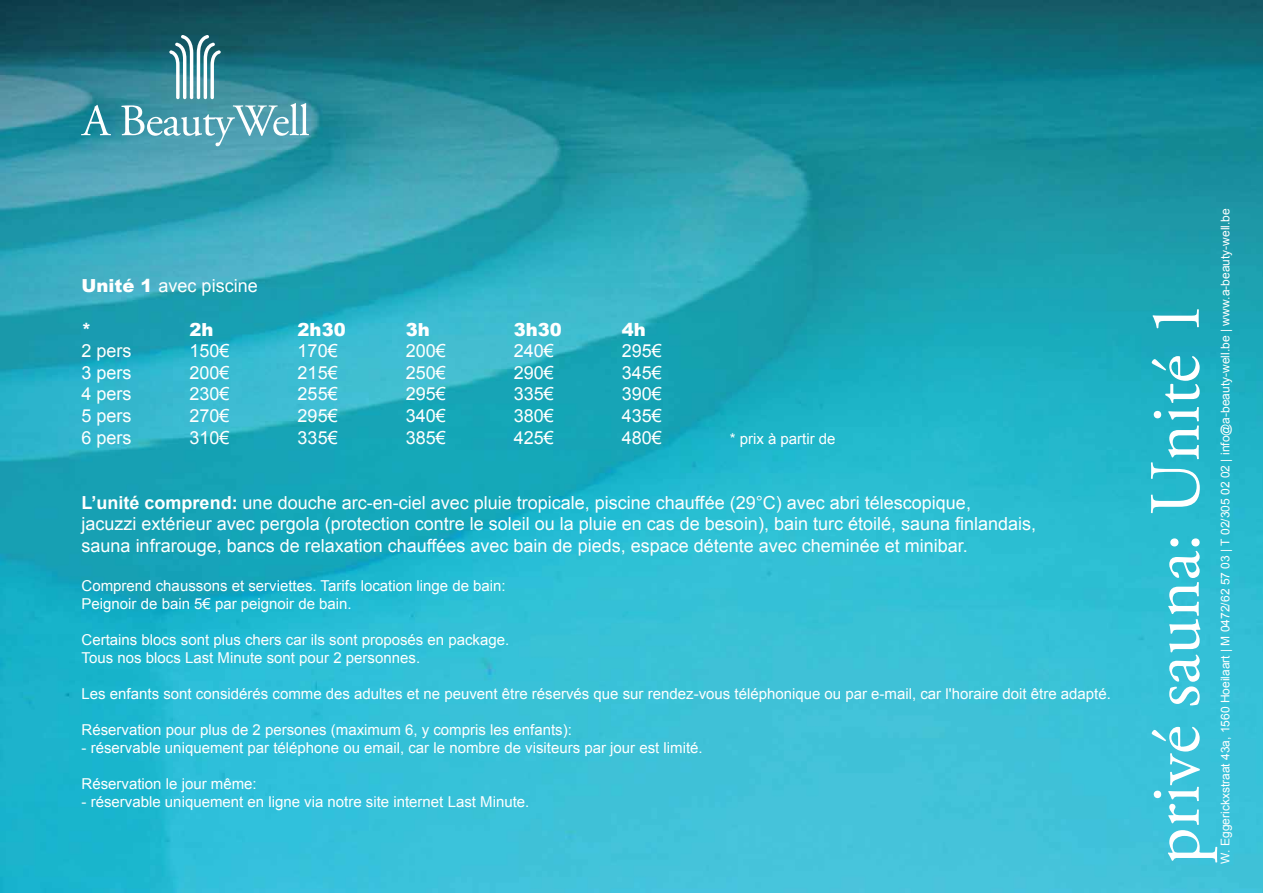
<style>
.page{position:relative;width:1263px;height:893px;background:#fff}
.page>*{position:absolute;margin:0;border:0;box-sizing:border-box;transform-origin:0 0}
.t1{font:72px "Adobe Garamond Pro";color:#fff}
.t2{font:18px/21.6px "Arial";color:#fff}
.t3{font:900 18px "Arial";color:#fff}
.t4{font:15px/18px "Arial";color:#fff}
.t5{font:12px "Arial";color:#fff}
.s1{font-weight:900}
.s2{font-weight:700}
</style>
<div class="page">
<img style="left:0;top:0;width:1263px;height:893px">
<svg style="left:81px;top:105px;width:30px;height:30px"></svg>
<svg style="left:121px;top:35px;width:188px;height:111px;background:#4b92a0"></svg>
<p class="t2" style="left:82px;top:276px;width:178px"><span class="s1">Unité 1</span> avec piscine</p>
<p class="t3" style="left:82px;top:319px;width:12px">*</p>
<p class="t3" style="left:190px;top:319px;width:26px">2h</p>
<p class="t3" style="left:298px;top:319px;width:50px">2h30</p>
<p class="t3" style="left:406px;top:319px;width:26px">3h</p>
<p class="t3" style="left:514px;top:319px;width:50px">3h30</p>
<p class="t3" style="left:622px;top:319px;width:26px">4h</p>
<p class="t2" style="left:82px;top:340px;width:52px">2 pers</p>
<p class="t2" style="left:190px;top:340px;width:42px">150€</p>
<p class="t2" style="left:298px;top:340px;width:42px">170€</p>
<p class="t2" style="left:406px;top:340px;width:42px">200€</p>
<p class="t2" style="left:514px;top:340px;width:42px">240€</p>
<p class="t2" style="left:622px;top:340px;width:42px">295€</p>
<p class="t2" style="left:82px;top:362px;width:52px">3 pers</p>
<p class="t2" style="left:190px;top:362px;width:42px">200€</p>
<p class="t2" style="left:298px;top:362px;width:42px">215€</p>
<p class="t2" style="left:406px;top:362px;width:42px">250€</p>
<p class="t2" style="left:514px;top:362px;width:42px">290€</p>
<p class="t2" style="left:622px;top:362px;width:42px">345€</p>
<p class="t2" style="left:82px;top:384px;width:52px">4 pers</p>
<p class="t2" style="left:190px;top:384px;width:42px">230€</p>
<p class="t2" style="left:298px;top:384px;width:42px">255€</p>
<p class="t2" style="left:406px;top:384px;width:42px">295€</p>
<p class="t2" style="left:514px;top:384px;width:42px">335€</p>
<p class="t2" style="left:622px;top:384px;width:42px">390€</p>
<p class="t2" style="left:82px;top:405px;width:52px">5 pers</p>
<p class="t2" style="left:190px;top:405px;width:42px">270€</p>
<p class="t2" style="left:298px;top:405px;width:42px">295€</p>
<p class="t2" style="left:406px;top:405px;width:42px">340€</p>
<p class="t2" style="left:514px;top:405px;width:42px">380€</p>
<p class="t2" style="left:622px;top:405px;width:42px">435€</p>
<p class="t2" style="left:82px;top:427px;width:52px">6 pers</p>
<p class="t2" style="left:190px;top:427px;width:42px">310€</p>
<p class="t2" style="left:298px;top:427px;width:42px">335€</p>
<p class="t2" style="left:406px;top:427px;width:42px">385€</p>
<p class="t2" style="left:514px;top:427px;width:42px">425€</p>
<p class="t2" style="left:622px;top:427px;width:42px">480€</p>
<p class="t4" style="left:730px;top:430px;width:107px">* prix à partir de</p>
<p class="t2" style="left:82px;top:492px;width:956px"><span class="s2">L’unité comprend:</span> une douche arc-en-ciel avec pluie tropicale, piscine chauffée (29°C) avec abri télescopique,<br>jacuzzi extérieur avec pergola (protection contre le soleil ou la pluie en cas de besoin), bain turc étoilé, sauna finlandais, sauna infrarouge, bancs de relaxation chauffées avec bain de pieds, espace détente avec cheminée et minibar.</p>
<p class="t4" style="left:82px;top:577px;width:426px">Comprend chaussons et serviettes. Tarifs location linge de bain:<br>Peignoir de bain 5€ par peignoir de bain.</p>
<p class="t4" style="left:82px;top:631px;width:429px">Certains blocs sont plus chers car ils sont proposés en package.<br>Tous nos blocs Last Minute sont pour 2 personnes.</p>
<p class="t4" style="left:82px;top:685px;width:1031px">Les enfants sont considérés comme des adultes et ne peuvent être réservés que sur rendez-vous téléphonique ou par e-mail, car l'horaire doit être adapté.</p>
<p class="t4" style="left:82px;top:721px;width:492px">Réservation pour plus de 2 persones (maximum 6, y compris les enfants):</p>
<p class="t4" style="left:82px;top:739px;width:623px">- réservable uniquement par téléphone ou email, car le nombre de visiteurs par jour est limité.</p>
<p class="t4" style="left:82px;top:775px;width:177px">Réservation le jour même:</p>
<p class="t4" style="left:82px;top:793px;width:449px">- réservable uniquement en ligne via notre site internet Last Minute.</p>
<p class="t5" style="left:1217px;top:864px;width:657px;rotate:-90deg">W. Eggerickxstraat 43a, 1560 Hoeilaart | M 0472/62 57 03 | T 02/305 02 02 | info@a-beauty-well.be | www.a-beauty-well.be</p>
<h1 class="t1" style="left:1132px;top:864px;width:565px;rotate:-90deg">privé sauna: Unité 1</h1>
</div>
